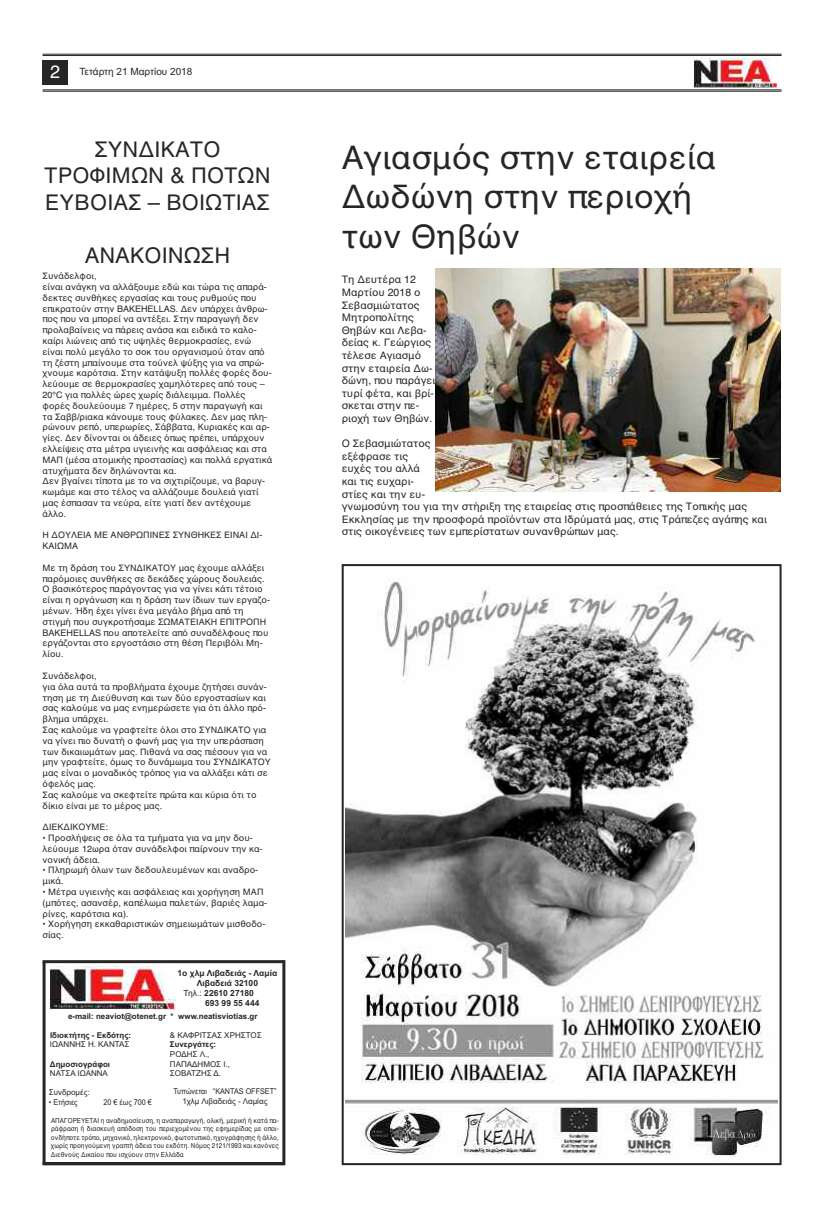
<style>
.page{position:relative;width:823px;height:1219px;background:#fff}
.page>*{position:absolute;margin:0;border:0;box-sizing:border-box;transform-origin:0 0}
.t1{font:33px/39.6px "Helvetica";color:#272526}
.t2{font:22px/26.4px "Helvetica";color:#272526;text-align:center}
.t3{font:10.5px/12.6px "Helvetica";color:#272526}
.t4{font:10px "Arial";color:#272526}
.t5{font:9px/10.8px "Helvetica";color:#272526}
.t6{font:700 8.5px "Arial";color:#272526}
.t7{font:700 8px "Arial";color:#272526}
.t8{font:8px/9.6px "Arial";color:#272526}
.t9{font:8px/9.6px "Arial";color:#272526;text-align:center;scale:.9 1}
.t10{font:7px/8.4px "Helvetica";color:#272526;text-align:justify;scale:.9 1}
.s1{font-family:"Helvetica";font-size:18px;color:#fff}
.s2{font-weight:400}
</style>
<div class="page">
<hr style="left:43px;top:90px;width:738px;height:1px;background:#272526">
<hr style="left:43px;top:91px;width:738px;height:1px;background:#272526">
<hr style="left:43px;top:54px;width:738px;height:1px;background:#272526">
<hr style="left:43px;top:55px;width:738px;height:1px;background:#272526">
<div style="left:43px;top:60px;width:25px;height:25px;background:#272526"></div>
<img style="left:693px;top:58px;width:84px;height:29px">
<hr style="left:43px;top:960px;width:241px;height:3px;background:#272526">
<hr style="left:44px;top:1162px;width:240px;height:3px;background:#272526">
<hr style="left:43px;top:962px;width:3px;height:203px;background:#272526">
<img style="left:49px;top:967px;width:127px;height:43px">
<hr style="left:282px;top:960px;width:3px;height:205px;background:#272526">
<img style="left:345px;top:579px;width:432px;height:578px">
<div style="left:341px;top:564px;width:440px;height:601px;border:2px solid #272526"></div>
<img style="left:435px;top:268px;width:345px;height:223px">
<p class="t4" style="left:50px;top:66px;width:143px"><span class="s1">2</span> Τετάρτη 21 Μαρτίου 2018</p>
<h2 class="t2" style="left:44px;top:136px;width:228px">ΣΥΝΔΙΚΑΤΟ<br>ΤΡΟΦΙΜΩΝ &amp; ΠΟΤΩΝ<br>ΕΥΒΟΙΑΣ – ΒΟΙΩΤΙΑΣ</h2>
<h2 class="t2" style="left:85px;top:242px;width:147px">ΑΝΑΚΟΙΝΩΣΗ</h2>
<p class="t5" style="left:43px;top:271px;width:231px">Συνάδελφοι,<br>είναι ανάγκη να αλλάξουμε εδώ και τώρα τις απαρά&shy;δεκτες συνθήκες εργασίας και τους ρυθμούς που επικρατούν στην BAKEHELLAS. Δεν υπάρχει άνθρω&shy;πος που να μπορεί να αντέξει. Στην παραγωγή δεν προλαβαίνεις να πάρεις ανάσα και ειδικά το καλο&shy;καίρι λιώνεις από τις υψηλές θερμοκρασίες, ενώ είναι πολύ μεγάλο το σοκ του οργανισμού όταν από τη ζέστη μπαίνουμε στα τούνελ ψύξης για να σπρώ&shy;χνουμε καρότσια. Στην κατάψυξη πολλές φορές δου&shy;λεύουμε σε θερμοκρασίες χαμηλότερες από τους – 20°C για πολλές ώρες χωρίς διάλειμμα. Πολλές φορές δουλεύουμε 7 ημέρες, 5 στην παραγωγή και τα Σαββ/ριακα κάνουμε τους φύλακες. Δεν μας πλη&shy;ρώνουν ρεπό, υπερωρίες, Σάββατα, Κυριακές και αρ&shy;γίες. Δεν δίνονται οι άδειες όπως πρέπει, υπάρχουν ελλείψεις στα μέτρα υγιεινής και ασφάλειας και στα ΜΑΠ (μέσα ατομικής προστασίας) και πολλά εργατικά ατυχήματα δεν δηλώνονται κα.<br>Δεν βγαίνει τίποτα με το να σιχτιρίζουμε, να βαρυγ&shy;κωμάμε και στο τέλος να αλλάζουμε δουλειά γιατί μας έσπασαν τα νεύρα, είτε γιατί δεν αντέχουμε άλλο.</p>
<p class="t5" style="left:43px;top:530px;width:221px">Η ΔΟΥΛΕΙΑ ΜΕ ΑΝΘΡΩΠΙΝΕΣ ΣΥΝΘΗΚΕΣ ΕΙΝΑΙ ΔΙ-<br>ΚΑΙΩΜΑ</p>
<p class="t5" style="left:43px;top:562px;width:229px">Με τη δράση του ΣΥΝΔΙΚΑΤΟΥ μας έχουμε αλλάξει παρόμοιες συνθήκες σε δεκάδες χώρους δουλειάς.<br>Ο βασικότερος παράγοντας για να γίνει κάτι τέτοιο είναι η οργάνωση και η δράση των ίδιων των εργαζο&shy;μένων. Ήδη έχει γίνει ένα μεγάλο βήμα από τη στιγμή που συγκροτήσαμε ΣΩΜΑΤΕΙΑΚΗ ΕΠΙΤΡΟΠΗ BAKEHELLAS που αποτελείτε από συναδέλφους που εργάζονται στο εργοστάσιο στη θέση Περιβόλι Μη&shy;λίου.</p>
<p class="t5" style="left:43px;top:670px;width:230px">Συνάδελφοι,<br>για όλα αυτά τα προβλήματα έχουμε ζητήσει συνάν&shy;τηση με τη Διεύθυνση και των δύο εργοστασίων και σας καλούμε να μας ενημερώσετε για ότι άλλο πρό&shy;βλημα υπάρχει.<br>Σας καλούμε να γραφτείτε όλοι στο ΣΥΝΔΙΚΑΤΟ για να γίνει πιο δυνατή ο φωνή μας για την υπεράσπιση των δικαιωμάτων μας. Πιθανά να σας πιέσουν για να μην γραφτείτε, όμως το δυνάμωμα του ΣΥΝΔΙΚΑΤΟΥ μας είναι ο μοναδικός τρόπος για να αλλάξει κάτι σε όφελός μας.<br>Σας καλούμε να σκεφτείτε πρώτα και κύρια ότι το δίκιο είναι με το μέρος μας.</p>
<p class="t5" style="left:43px;top:822px;width:67px">ΔΙΕΚΔΙΚΟΥΜΕ:</p>
<p class="t5" style="left:43px;top:832px;width:221px">• Προσλήψεις σε όλα τα τμήματα για να μην δου&shy;λεύουμε 12ωρα όταν συνάδελφοι παίρνουν την κα&shy;νονική άδεια.</p>
<p class="t5" style="left:43px;top:865px;width:217px">• Πληρωμή όλων των δεδουλευμένων και αναδρο&shy;μικά.</p>
<p class="t5" style="left:43px;top:886px;width:226px">• Μέτρα υγιεινής και ασφάλειας και χορήγηση ΜΑΠ (μπότες, ασανσέρ, καπέλωμα παλετών, βαριές λαμα&shy;ρίνες, καρότσια κα).</p>
<p class="t5" style="left:43px;top:919px;width:224px">• Χορήγηση εκκαθαριστικών σημειωμάτων μισθοδο&shy;σίας.</p>
<p class="t6" style="left:177px;top:968px;width:101px">1ο χλμ Λιβαδειάς - Λαμία</p>
<p class="t6" style="left:197px;top:978px;width:63px">Λιβαδειά 32100</p>
<p class="t6" style="left:183px;top:988px;width:72px"><span class="s2">Τηλ.:</span> 22610 27180</p>
<p class="t6" style="left:205px;top:999px;width:56px">693 99 55 444</p>
<p class="t7" style="left:68px;top:1012px;width:191px">e-mail: neaviot@otenet.gr * www.neatisviotias.gr</p>
<p class="t7" style="left:50px;top:1030px;width:83px">Ιδιοκτήτης - Εκδότης:</p>
<p class="t8" style="left:50px;top:1040px;width:81px">ΙΩΑΝΝΗΣ Η. ΚΑΝΤΑΣ</p>
<p class="t7" style="left:50px;top:1059px;width:62px">Δημοσιογράφοι</p>
<p class="t8" style="left:50px;top:1069px;width:59px">ΝΑΤΣΑ ΙΩΑΝΝΑ</p>
<p class="t8" style="left:170px;top:1030px;width:93px">&amp; ΚΑΦΡΙΤΣΑΣ ΧΡΗΣΤΟΣ</p>
<p class="t7" style="left:170px;top:1040px;width:48px">Συνεργάτες:</p>
<p class="t8" style="left:170px;top:1049px;width:62px">ΡΟΔΗΣ Λ.,<br>ΠΑΠΑΔΗΜΟΣ Ι.,<br>ΣΟΒΑΤΖΗΣ Δ.</p>
<p class="t8" style="left:49px;top:1088px;width:43px">Συνδρομές:</p>
<p class="t9" style="left:49px;top:1097px;width:34px">• Ετήσιες</p>
<p class="t9" style="left:103px;top:1097px;width:55px">20 € έως 700 €</p>
<p class="t9" style="left:173px;top:1087px;width:116px">Τυπώνεται “KANTAS OFFSET”<br>1χλμ Λιβαδειάς - Λαμίας</p>
<p class="t10" style="left:51px;top:1116px;width:254px">ΑΠΑΓΟΡΕΥΕΤΑΙ η αναδημοσίευση, η αναπαραγωγή, ολική, μερική ή κατά πα&shy;ράφραση ή διασκευή απόδοση του περιεχομένου της εφημερίδας με οποι&shy;ονδήποτε τρόπο, μηχανικό, ηλεκτρονικό, φωτοτυπικό, ηχογράφησης ή άλλο, χωρίς προηγούμενη γραπτή άδεια του εκδότη. Νόμος 2121/1993 και κανόνες Διεθνούς Δικαίου που ισχύουν στην Ελλάδα</p>
<h1 class="t1" style="left:341px;top:138px;width:376px">Αγιασμός στην εταιρεία<br>Δωδώνη στην περιοχή των Θηβών</h1>
<p class="t3" style="left:341px;top:273px;width:95px">Τη Δευτέρα 12<br>Μαρτίου 2018 ο<br>Σεβασμιώτατος<br>Μητροπολίτης<br>Θηβών και Λεβα&shy;δείας κ. Γεώργιος τέλεσε Αγιασμό στην εταιρεία Δω&shy;δώνη, που παράγει τυρί φέτα, και βρί&shy;σκεται στην πε&shy;ριοχή των Θηβών.</p>
<p class="t3" style="left:341px;top:437px;width:426px">Ο Σεβασμιώτατος<br>εξέφρασε τις<br>ευχές του αλλά<br>και τις ευχαρι-<br>στίες και την ευ-<br>γνωμοσύνη του για την στήριξη της εταιρείας στις προσπάθειες της Τοπικής μας Εκκλησίας με την προσφορά προϊόντων στα Ιδρύματά μας, στις Τράπεζες αγάπης και στις οικογένειες των εμπερίστατων συνανθρώπων μας.</p>
</div>
